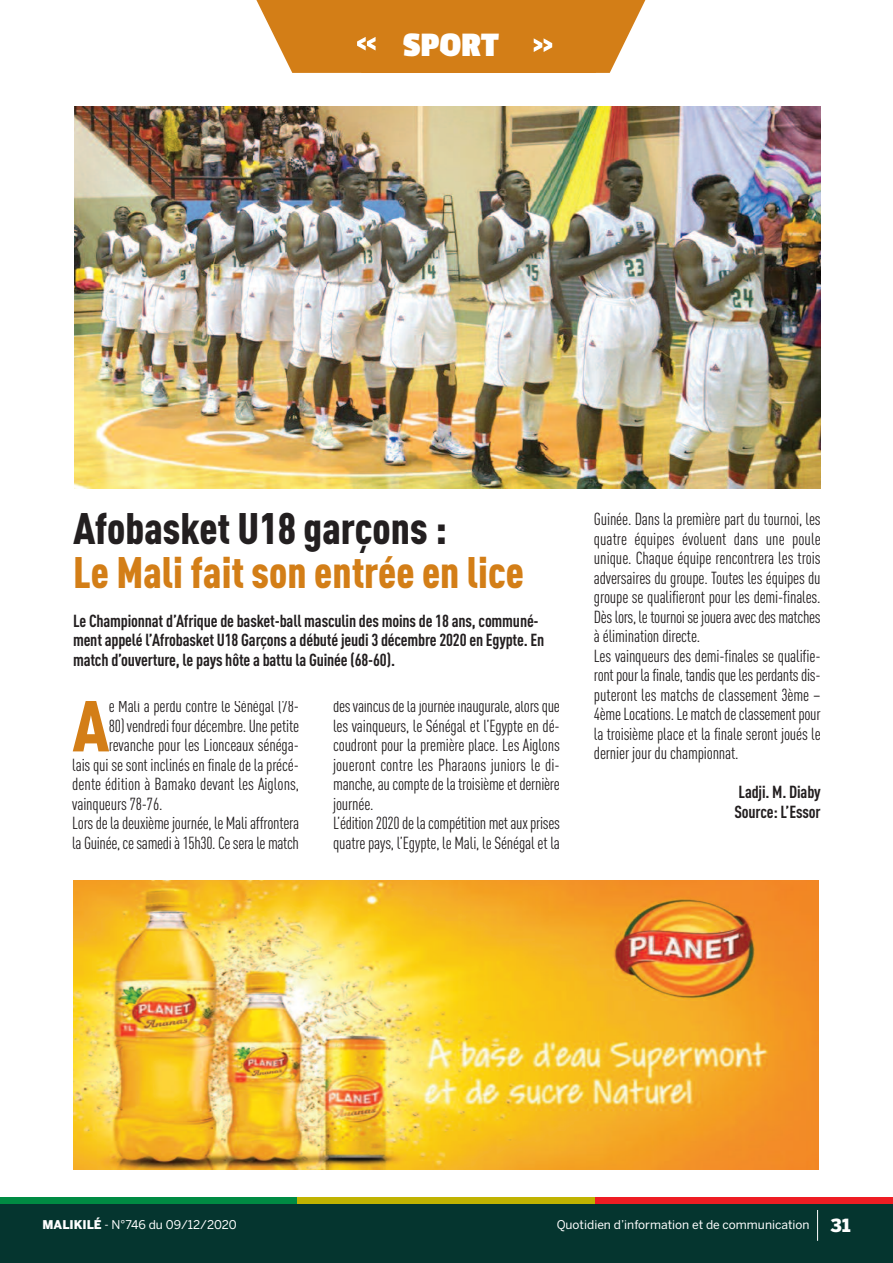
<style>
.page{position:relative;width:893px;height:1263px;background:#fff}
.page>*{position:absolute;margin:0;border:0;box-sizing:border-box;transform-origin:0 0}
.t1{font:900 condensed 72px "DIN Pro";color:#d37e17}
.t2{font:900 condensed 43.5px "DIN Pro";color:#d37e17}
.t3{font:900 condensed 43.5px "DIN Pro";color:#231f20}
.t4{font:700 36px "Passion One";color:#fff}
.t5{font:condensed 17.25px/19.5px "DIN Pro";letter-spacing:-.01em;color:#231f20}
.t6{font:700 condensed 17.25px/19.5px "DIN Pro";letter-spacing:-.01em;color:#231f20}
.t7{font:12px "Benton Sans";color:#fff}
.s1{font-weight:900}
.s2{font-weight:900;font-size:18px}
</style>
<div class="page">
<div style="left:0;top:1203px;width:893px;height:60px;background:#05352f"></div>
<div style="left:0;top:1197px;width:298px;height:6px;background:#008b43"></div>
<div style="left:298px;top:1197px;width:297px;height:6px;background:#c0b301"></div>
<div style="left:595px;top:1197px;width:297px;height:6px;background:#ee1d23"></div>
<hr style="left:817px;top:1210px;width:1px;height:31px;background:#fff">
<img style="left:75px;top:106px;width:745px;height:383px">
<svg style="left:256px;top:0;width:389px;height:73px;background:#d78a2e"></svg>
<img style="left:73px;top:880px;width:746px;height:289px">
<h3 class="t4" style="left:403px;top:26px;width:97px">SPORT</h3>
<h2 class="t3" style="left:73px;top:513px;width:376px">Afobasket U18 garçons :</h2>
<h2 class="t2" style="left:73px;top:556px;width:453px">Le Mali fait son entrée en lice</h2>
<p class="t6" style="left:73px;top:612px;width:473px">Le Championnat d’Afrique de basket-ball masculin des moins de 18 ans, communé&shy;ment appelé l’Afrobasket U18 Garçons a débuté jeudi 3 décembre 2020 en Egypte. En match d’ouverture, le pays hôte a battu la Guinée (68-60).</p>
<h1 class="t1" style="left:72px;top:700px;width:39px">A</h1>
<p class="t5" style="left:109px;top:698px;width:192px">e Mali a perdu contre le Sénégal (78-</p>
<p class="t5" style="left:109px;top:718px;width:192px">80)vendredi fourdécembre. Unepetite</p>
<p class="t5" style="left:109px;top:737px;width:192px">revanche pour les Lionceaux sénéga-</p>
<p class="t5" style="left:72px;top:757px;width:228px">lais qui se sont inclinés en finale de la précé-</p>
<p class="t5" style="left:72px;top:776px;width:228px">dente édition à Bamako devant les Aiglons,</p>
<p class="t5" style="left:72px;top:796px;width:92px">vainqueurs 78-76.</p>
<p class="t5" style="left:72px;top:815px;width:228px">Lorsdeladeuxièmejournée, le Maliaffrontera</p>
<p class="t5" style="left:72px;top:835px;width:228px">la Guinée,cesamedià15h30.Ceseralematch</p>
<p class="t5" style="left:333px;top:698px;width:228px">desvaincusdelajournéeinaugurale,alorsque les vainqueurs, le Sénégal et l’Egypte en dé&shy;coudront pour la première place. Les Aiglons joueront contre les Pharaons juniors le di&shy;manche,aucomptedelatroisièmeetdernière journée.<br>L’édition2020delacompétitionmetauxprises quatre pays, l’Egypte, le Mali, le Sénégal et la</p>
<p class="t5" style="left:594px;top:511px;width:228px">Guinée. Dans la première part du tournoi, les quatre équipes évoluent dans une poule unique. Chaque équipe rencontrera les trois adversaires du groupe. Toutes les équipes du groupe se qualifieront pour les demi-finales.<br>Dèslors, letournoisejoueraavecdesmatches à élimination directe.<br>Les vainqueurs des demi-finales se qualifie&shy;rontpour lafinale, tandisquelesperdantsdis&shy;puteront les matchs de classement 3ème – 4èmeLocations.Lematchdeclassementpour la troisième place et la finale seront joués le dernier jour du championnat.</p>
<p class="t6" style="left:734px;top:784px;width:88px">Ladji. M. Diaby<br>Source: L’Essor</p>
<p class="t7" style="left:43px;top:1218px;width:196px"><span class="s1">MALIKILÉ</span> - N°746 du 09/12/2020</p>
<p class="t7" style="left:557px;top:1218px;width:295px">Quotidien d’information et de communication <span class="s2">31</span></p>
</div>
